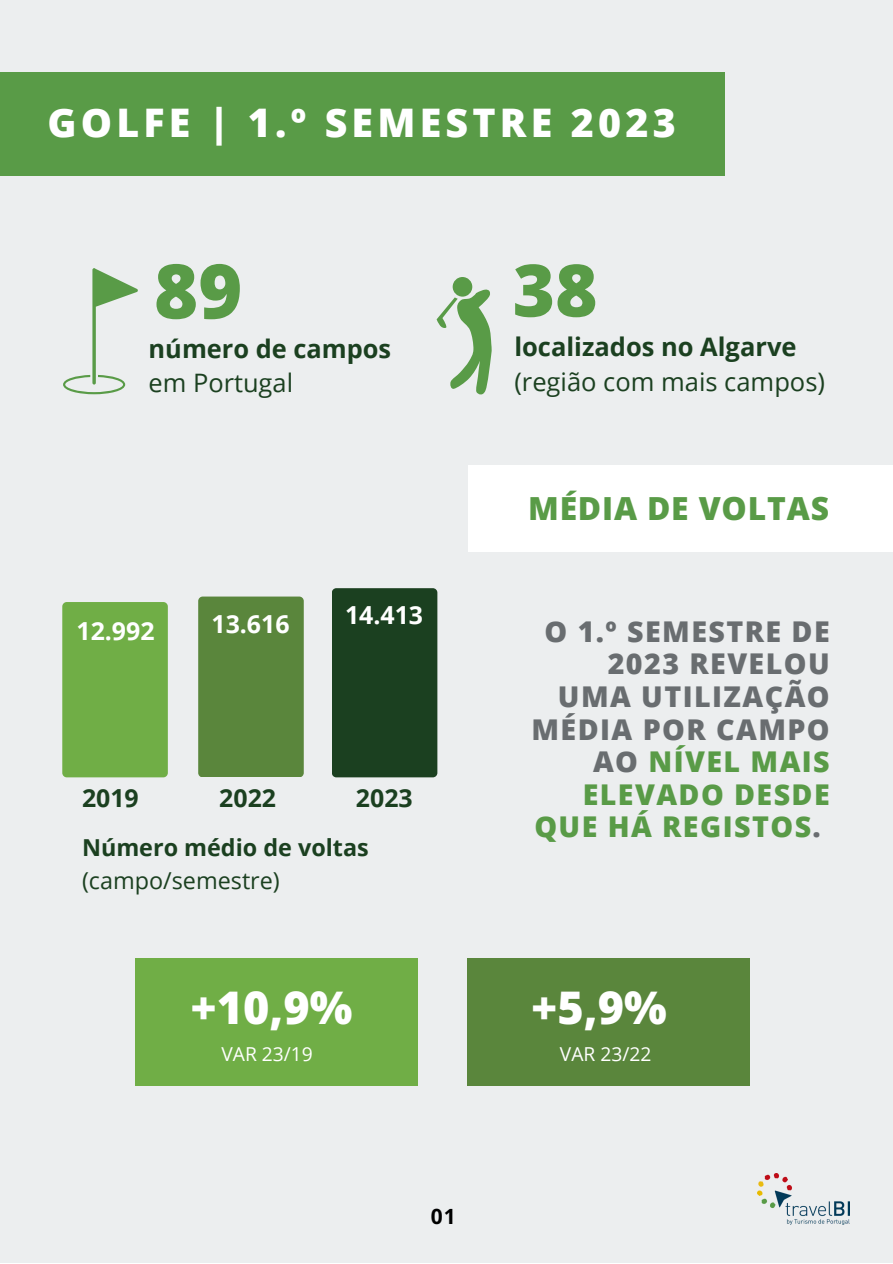
<style>
.page{position:relative;width:893px;height:1264px;background:#fff}
.page>*{position:absolute;margin:0;border:0;box-sizing:border-box;transform-origin:0 0}
.t1{font:800 75.45px "Open Sans";color:#599b47}
.t2{font:800 72.45px "Open Sans";color:#599b47}
.t3{font:800 45px "Open Sans";color:#fff}
.t4{font:800 39.45px "Open Sans";letter-spacing:.105em;color:#fff}
.t5{font:800 31.8px "Open Sans";letter-spacing:.025em;color:#599b47}
.t6{font:800 28.65px "Open Sans";letter-spacing:.05em;color:#696d70}
.t7{font:800 28.65px "Open Sans";letter-spacing:.05em;color:#599b47}
.t8{font:25.5px "Open Sans";color:#1b4020}
.t9{font:700 25.5px "Open Sans";color:#1b4020}
.t10{font:700 25.35px/34.8px "Open Sans";color:#1b4020}
.t11{font:700 24.9px "Open Sans";color:#fff}
.t12{font:700 24.9px "Open Sans";color:#1b4020}
.t13{font:700 23.4px/32.5px "Open Sans";color:#1b4020}
.t14{font:700 21px "Open Sans";color:#000}
.t15{font:19.2px "Open Sans";color:#fff}
.s1{font-weight:400}
.s2{color:#696d70}
</style>
<div class="page">
<div style="left:0;top:0;width:892px;height:1262px;background:#eceeef"></div>
<img style="left:757px;top:1173px;width:92px;height:51px">
<div style="left:0;top:73px;width:724px;height:103px;background:#599b47"></div>
<svg style="left:63px;top:268px;width:75px;height:126px"></svg>
<svg style="left:436px;top:289px;width:56px;height:106px"></svg>
<div style="left:452px;top:277px;width:20px;height:19px;background:#599b47;border-radius:50%"></div>
<div style="left:467px;top:465px;width:425px;height:86px;background:#fff"></div>
<div style="left:136px;top:958px;width:282px;height:127px;background:#70ae46"></div>
<div style="left:467px;top:958px;width:282px;height:127px;background:#5a863c"></div>
<div style="left:62px;top:602px;width:106px;height:175px;background:#70ae46;border-radius:4px"></div>
<div style="left:198px;top:596px;width:106px;height:181px;background:#5a863c;border-radius:4px"></div>
<div style="left:332px;top:588px;width:105px;height:189px;background:#1b4020;border-radius:4px"></div>
<p class="t4" style="left:48px;top:95px;width:629px">GOLFE | 1.º SEMESTRE 2023</p>
<p class="t1" style="left:154px;top:238px;width:90px">89</p>
<p class="t10" style="left:149px;top:330px;width:244px">número de campos <span class="s1">em Portugal</span></p>
<p class="t11" style="left:76px;top:613px;width:79px">12.992</p>
<p class="t11" style="left:211px;top:606px;width:79px">13.616</p>
<p class="t11" style="left:345px;top:597px;width:79px">14.413</p>
<p class="t12" style="left:82px;top:780px;width:58px">2019</p>
<p class="t12" style="left:219px;top:780px;width:58px">2022</p>
<p class="t12" style="left:356px;top:780px;width:58px">2023</p>
<p class="t13" style="left:82px;top:831px;width:288px">Número médio de voltas <span class="s1">(campo/semestre)</span></p>
<p class="t2" style="left:512px;top:239px;width:86px">38</p>
<p class="t9" style="left:514px;top:329px;width:284px">localizados no Algarve</p>
<p class="t8" style="left:514px;top:364px;width:312px">(região com mais campos)</p>
<p class="t5" style="left:528px;top:485px;width:302px">MÉDIA DE VOLTAS</p>
<p class="t6" style="left:544px;top:611px;width:286px">O 1.º SEMESTRE DE</p>
<p class="t6" style="left:607px;top:643px;width:223px">2023 REVELOU</p>
<p class="t6" style="left:558px;top:676px;width:273px">UMA UTILIZAÇÃO</p>
<p class="t6" style="left:531px;top:709px;width:300px">MÉDIA POR CAMPO</p>
<p class="t7" style="left:593px;top:741px;width:238px"><span class="s2">AO</span> NÍVEL MAIS</p>
<p class="t7" style="left:582px;top:774px;width:248px">ELEVADO DESDE</p>
<p class="t7" style="left:534px;top:806px;width:288px">QUE HÁ REGISTOS<span class="s2">.</span></p>
<p class="t3" style="left:190px;top:976px;width:163px">+10,9%</p>
<p class="t3" style="left:531px;top:976px;width:137px">+5,9%</p>
<p class="t15" style="left:560px;top:1040px;width:93px">VAR 23/22</p>
<p class="t15" style="left:221px;top:1040px;width:93px">VAR 23/19</p>
<p class="t14" style="left:431px;top:1201px;width:27px">01</p>
</div>
